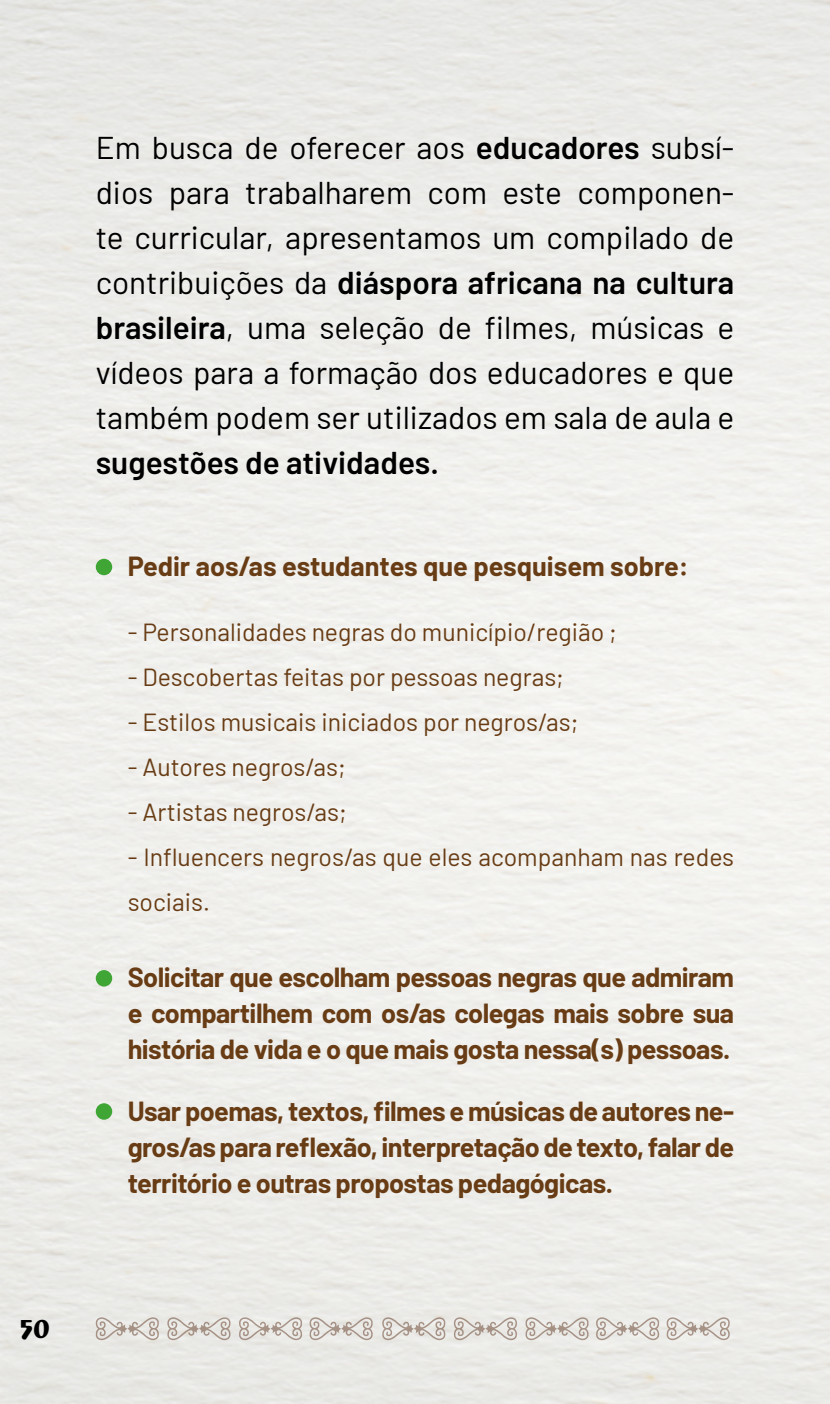
<style>
.page{position:relative;width:830px;height:1404px;background:#fff}
.page>*{position:absolute;margin:0;border:0;box-sizing:border-box;transform-origin:0 0}
.t1{font:31.5px/45px "Barlow";color:#000;text-align:justify}
.t2{font:600 31.5px "Barlow";color:#000}
.t3{font:700 27px/36px "Barlow";letter-spacing:-.02em;color:#683c14;text-align:justify}
.t4{font:700 27px "Barlow";color:#683c14}
.t5{font:24.75px/45px "Barlow";color:#683c14}
.t6{font:22.5px "Gilgongo";color:#000}
.s1{font-weight:600}
</style>
<div class="page">
<div style="left:0;top:0;width:829px;height:1403px;background:#eeeeeb"></div>
<svg style="left:96px;top:1317px;width:63px;height:22px"></svg>
<svg style="left:382px;top:1317px;width:63px;height:22px"></svg>
<svg style="left:167px;top:1317px;width:63px;height:22px"></svg>
<svg style="left:453px;top:1317px;width:64px;height:22px"></svg>
<svg style="left:239px;top:1317px;width:63px;height:22px"></svg>
<svg style="left:525px;top:1317px;width:63px;height:22px"></svg>
<svg style="left:309px;top:1317px;width:63px;height:22px"></svg>
<svg style="left:595px;top:1317px;width:64px;height:22px"></svg>
<svg style="left:666px;top:1317px;width:63px;height:22px"></svg>
<div style="left:96px;top:558px;width:16px;height:17px;background:#3fa535;border-radius:50%"></div>
<div style="left:96px;top:970px;width:16px;height:16px;background:#3fa535;border-radius:50%"></div>
<div style="left:96px;top:1103px;width:16px;height:16px;background:#3fa535;border-radius:50%"></div>
<p class="t1" style="left:96px;top:123px;width:639px">Em busca de oferecer aos <span class="s1">educadores</span> subsí&shy;dios para trabalharem com este componen&shy;te curricular, apresentamos um compilado de contribuições da <span class="s1">diáspora africana na cultura brasileira</span>, uma seleção de filmes, músicas e vídeos para a formação dos educadores e que também podem ser utilizados em sala de aula e</p>
<p class="t2" style="left:96px;top:440px;width:344px">sugestões de atividades.</p>
<p class="t4" style="left:128px;top:546px;width:562px">Pedir aos/as estudantes que pesquisem sobre:</p>
<p class="t5" style="left:128px;top:607px;width:490px">- Personalidades negras do município/região ;</p>
<p class="t5" style="left:128px;top:652px;width:437px">- Descobertas feitas por pessoas negras;</p>
<p class="t5" style="left:128px;top:697px;width:452px">- Estilos musicais iniciados por negros/as;</p>
<p class="t5" style="left:128px;top:742px;width:220px">- Autores negros/as;</p>
<p class="t5" style="left:128px;top:787px;width:220px">- Artistas negros/as;</p>
<p class="t5" style="left:128px;top:832px;width:607px">- Influencers negros/as que eles acompanham nas redes sociais.</p>
<p class="t3" style="left:128px;top:957px;width:607px">Solicitar que escolham pessoas negras que admiram e compartilhem com os/as colegas mais sobre sua história de vida e o que mais gosta nessa(s) pessoas.</p>
<p class="t3" style="left:128px;top:1090px;width:607px">Usar poemas, textos, filmes e músicas de autores ne&shy;gros/as para reflexão, interpretação de texto, falar de território e outras propostas pedagógicas.</p>
<p class="t6" style="left:20px;top:1313px;width:31px">50</p>
</div>
